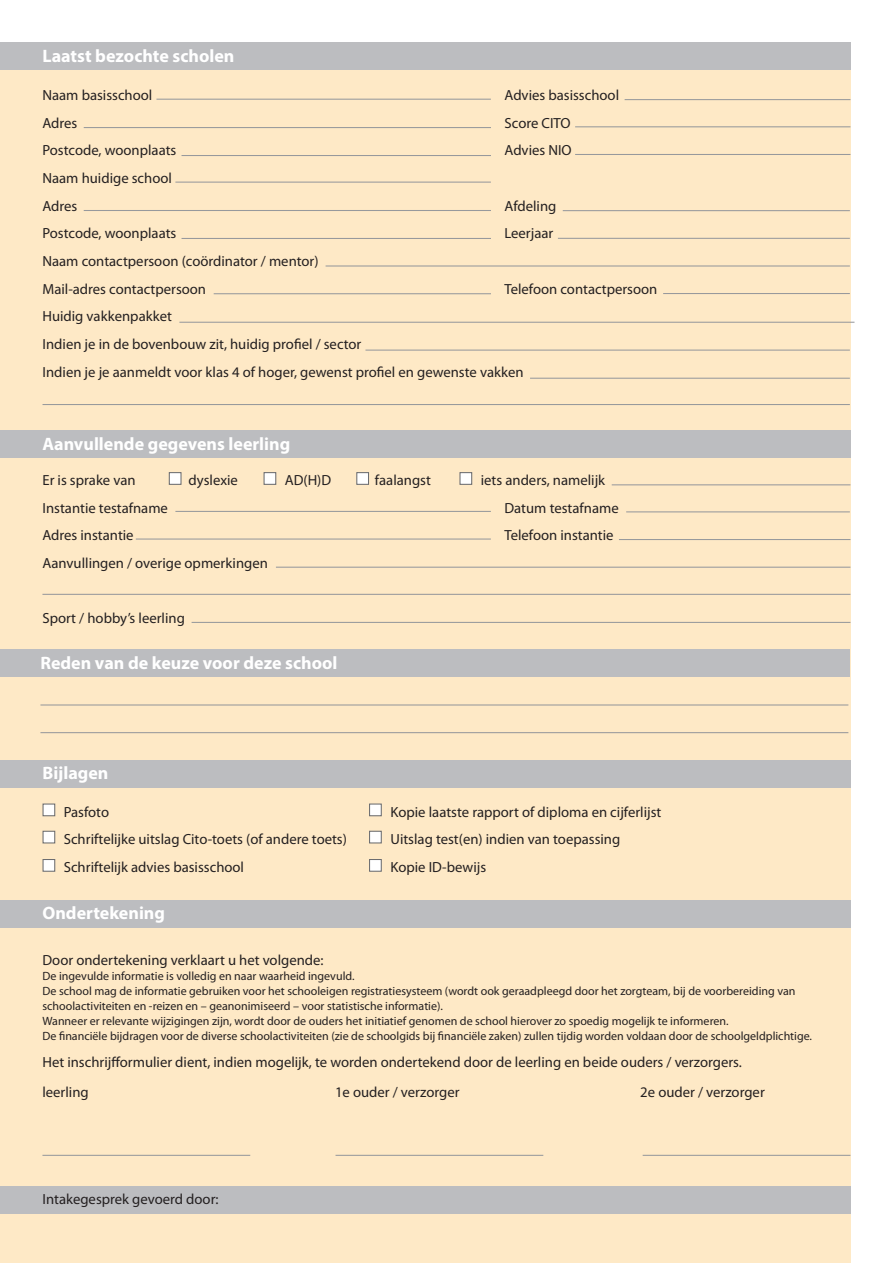
<style>
.page{position:relative;width:893px;height:1263px;background:#fff}
.page>*{position:absolute;margin:0;border:0;box-sizing:border-box;transform-origin:0 0}
.t1{font:700 18px "Myriad Pro";color:#fff}
.t2{font:14.7px/27.6px "Myriad Pro";color:#231f20}
.t3{font:12px/15px "Myriad Pro";color:#231f20}
</style>
<div class="page">
<div style="left:0;top:47px;width:850px;height:1216px;background:#fee9c6"></div>
<hr style="left:156px;top:99px;width:335px;height:1px;background:#97999c">
<hr style="left:175px;top:182px;width:316px;height:1px;background:#97999c">
<hr style="left:625px;top:99px;width:225px;height:1px;background:#97999c">
<hr style="left:575px;top:126px;width:275px;height:1px;background:#97999c">
<hr style="left:575px;top:154px;width:275px;height:1px;background:#97999c">
<hr style="left:84px;top:127px;width:441px;height:1px;background:#97999c">
<hr style="left:84px;top:210px;width:441px;height:1px;background:#97999c">
<hr style="left:563px;top:210px;width:287px;height:1px;background:#97999c">
<hr style="left:175px;top:511px;width:316px;height:1px;background:#97999c">
<hr style="left:626px;top:511px;width:224px;height:1px;background:#97999c">
<hr style="left:612px;top:484px;width:238px;height:1px;background:#97999c">
<hr style="left:182px;top:155px;width:330px;height:1px;background:#97999c">
<hr style="left:182px;top:238px;width:330px;height:1px;background:#97999c">
<hr style="left:558px;top:238px;width:292px;height:1px;background:#97999c">
<hr style="left:326px;top:265px;width:524px;height:1px;background:#97999c">
<hr style="left:214px;top:293px;width:298px;height:1px;background:#97999c">
<hr style="left:663px;top:293px;width:187px;height:1px;background:#97999c">
<hr style="left:179px;top:322px;width:675px;height:1px;background:#97999c">
<hr style="left:365px;top:350px;width:485px;height:1px;background:#97999c">
<hr style="left:530px;top:378px;width:320px;height:1px;background:#97999c">
<hr style="left:43px;top:404px;width:807px;height:1px;background:#97999c">
<hr style="left:136px;top:538px;width:355px;height:2px;background:#97999c">
<hr style="left:276px;top:567px;width:574px;height:1px;background:#97999c">
<hr style="left:619px;top:539px;width:231px;height:1px;background:#97999c">
<hr style="left:42px;top:594px;width:808px;height:1px;background:#97999c">
<hr style="left:192px;top:622px;width:658px;height:1px;background:#97999c">
<hr style="left:42px;top:1155px;width:208px;height:1px;background:#97999c">
<hr style="left:643px;top:1155px;width:207px;height:1px;background:#97999c">
<hr style="left:335px;top:1155px;width:208px;height:1px;background:#97999c">
<div style="left:0;top:43px;width:850px;height:27px;background:#bcbdc0"></div>
<div style="left:0;top:430px;width:850px;height:28px;background:#bcbdc0"></div>
<div style="left:0;top:760px;width:850px;height:28px;background:#bcbdc0"></div>
<div style="left:0;top:900px;width:850px;height:28px;background:#bcbdc0"></div>
<div style="left:0;top:1186px;width:850px;height:27px;background:#bcbdc0"></div>
<div style="left:169px;top:472px;width:13px;height:13px;background:#fff;border:1px solid #6c6d70"></div>
<div style="left:264px;top:472px;width:12px;height:13px;background:#fff;border:1px solid #6c6d70"></div>
<div style="left:356px;top:472px;width:13px;height:13px;background:#fff;border:1px solid #6c6d70"></div>
<div style="left:459px;top:472px;width:13px;height:13px;background:#fff;border:1px solid #6c6d70"></div>
<div style="left:43px;top:803px;width:12px;height:13px;background:#fff;border:1px solid #6c6d70"></div>
<div style="left:369px;top:803px;width:13px;height:13px;background:#fff;border:1px solid #6c6d70"></div>
<div style="left:43px;top:831px;width:12px;height:12px;background:#fff;border:1px solid #6c6d70"></div>
<div style="left:369px;top:831px;width:13px;height:12px;background:#fff;border:1px solid #6c6d70"></div>
<div style="left:43px;top:859px;width:12px;height:13px;background:#fff;border:1px solid #6c6d70"></div>
<div style="left:369px;top:859px;width:13px;height:13px;background:#fff;border:1px solid #6c6d70"></div>
<div style="left:491px;top:83px;width:43px;height:169px;background:#fee9c6"></div>
<div style="left:491px;top:274px;width:43px;height:34px;background:#fee9c6"></div>
<hr style="left:40px;top:704px;width:808px;height:1px;background:#97999c">
<hr style="left:40px;top:732px;width:808px;height:1px;background:#97999c">
<div style="left:0;top:649px;width:850px;height:28px;background:#bcbdc0"></div>
<p class="t1" style="left:42px;top:44px;width:193px">Laatst bezochte scholen</p>
<p class="t2" style="left:42px;top:81px;width:111px">Naam basisschool</p>
<p class="t2" style="left:504px;top:81px;width:116px">Advies basisschool</p>
<p class="t2" style="left:42px;top:109px;width:36px">Adres</p>
<p class="t2" style="left:504px;top:109px;width:68px">Score CITO</p>
<p class="t2" style="left:42px;top:136px;width:135px">Postcode, woonplaats</p>
<p class="t2" style="left:504px;top:136px;width:69px">Advies NIO</p>
<p class="t2" style="left:42px;top:164px;width:131px">Naam huidige school<br>Adres</p>
<p class="t2" style="left:504px;top:192px;width:53px">Afdeling</p>
<p class="t2" style="left:42px;top:219px;width:135px">Postcode, woonplaats</p>
<p class="t2" style="left:504px;top:219px;width:50px">Leerjaar</p>
<p class="t2" style="left:42px;top:247px;width:278px">Naam contactpersoon (coördinator / mentor)<br>Mail-adres contactpersoon</p>
<p class="t2" style="left:504px;top:275px;width:154px">Telefoon contactpersoon</p>
<p class="t2" style="left:42px;top:302px;width:483px">Huidig vakkenpakket<br>Indien je in de bovenbouw zit, huidig profiel / sector<br>Indien je je aanmeldt voor klas 4 of hoger, gewenst profiel en gewenste vakken</p>
<p class="t1" style="left:42px;top:432px;width:249px">Aanvullende gegevens leerling</p>
<p class="t2" style="left:42px;top:466px;width:95px">Er is sprake van</p>
<p class="t2" style="left:189px;top:466px;width:51px">dyslexie</p>
<p class="t2" style="left:285px;top:466px;width:48px">AD(H)D</p>
<p class="t2" style="left:375px;top:466px;width:58px">faalangst</p>
<p class="t2" style="left:481px;top:466px;width:126px">iets anders, namelijk</p>
<p class="t2" style="left:42px;top:494px;width:127px">Instantie testafname</p>
<p class="t2" style="left:504px;top:494px;width:116px">Datum testafname</p>
<p class="t2" style="left:42px;top:521px;width:93px">Adres instantie</p>
<p class="t2" style="left:504px;top:521px;width:111px">Telefoon instantie</p>
<p class="t2" style="left:42px;top:549px;width:227px">Aanvullingen / overige opmerkingen</p>
<p class="t2" style="left:42px;top:604px;width:144px">Sport / hobby’s leerling</p>
<p class="t1" style="left:40px;top:651px;width:299px">Reden van de keuze voor deze school</p>
<p class="t1" style="left:42px;top:761px;width:68px">Bijlagen</p>
<p class="t2" style="left:64px;top:798px;width:47px">Pasfoto</p>
<p class="t2" style="left:390px;top:798px;width:272px">Kopie laatste rapport of diploma en cijferlijst</p>
<p class="t2" style="left:64px;top:825px;width:285px">Schriftelijke uitslag Cito-toets (of andere toets)</p>
<p class="t2" style="left:390px;top:825px;width:231px">Uitslag test(en) indien van toepassing</p>
<p class="t2" style="left:64px;top:853px;width:182px">Schriftelijk advies basisschool</p>
<p class="t2" style="left:390px;top:853px;width:97px">Kopie ID-bewijs</p>
<p class="t1" style="left:42px;top:902px;width:124px">Ondertekening</p>
<p class="t2" style="left:42px;top:946px;width:283px">Door ondertekening verklaart u het volgende:</p>
<p class="t3" style="left:42px;top:968px;width:771px">De ingevulde informatie is volledig en naar waarheid ingevuld.<br>De school mag de informatie gebruiken voor het schooleigen registratiesysteem (wordt ook geraadpleegd door het zorgteam, bij de voorbereiding van schoolactiviteiten en -reizen en – geanonimiseerd – voor statistische informatie).<br>Wanneer er relevante wijzigingen zijn, wordt door de ouders het initiatief genomen de school hierover zo spoedig mogelijk te informeren.<br>De financiële bijdragen voor de diverse schoolactiviteiten (zie de schoolgids bij financiële zaken) zullen tijdig worden voldaan door de schoolgeldplichtige.</p>
<p class="t2" style="left:42px;top:1047px;width:701px;line-height:30px">Het inschrijfformulier dient, indien mogelijk, te worden ondertekend door de leerling en beide ouders / verzorgers. leerling</p>
<p class="t2" style="left:335px;top:1078px;width:126px">1e ouder / verzorger</p>
<p class="t2" style="left:640px;top:1078px;width:126px">2e ouder / verzorger</p>
<p class="t2" style="left:42px;top:1185px;width:178px">Intakegesprek gevoerd door:</p>
</div>
